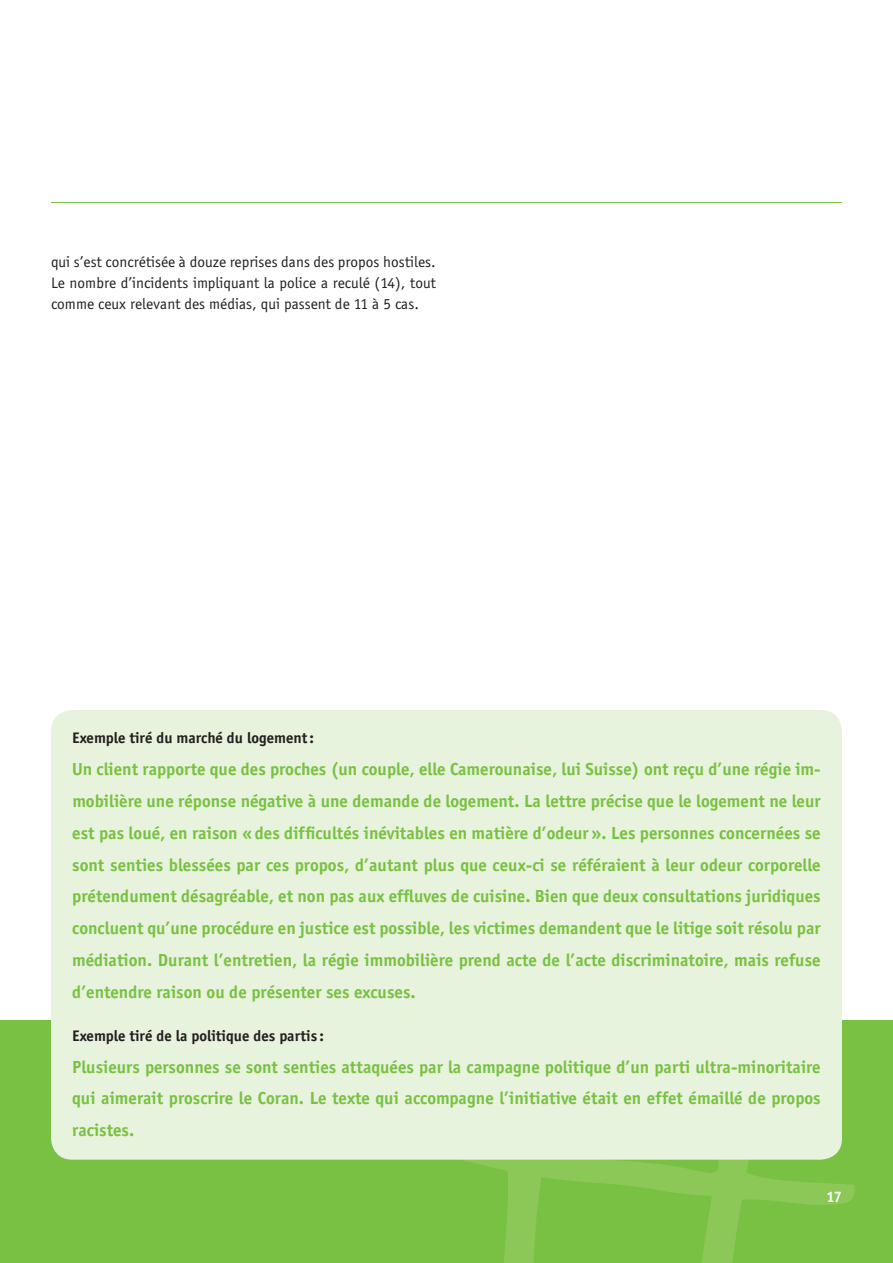
<style>
.page{position:relative;width:893px;height:1263px;background:#fff}
.page>*{position:absolute;margin:0;border:0;box-sizing:border-box;transform-origin:0 0}
.t1{font:700 18px/32px "Officina Sans";color:#79c142;text-align:justify}
.t2{font:15.75px/21.3px "Officina Sans";color:#231f20;text-align:justify}
.t3{font:700 15.75px "Officina Sans";color:#231f20}
.t4{font:700 15.75px "Officina Sans";color:#fff}
</style>
<div class="page">
<div style="left:0;top:1020px;width:892px;height:243px;background:#79c142"></div>
<svg style="left:51px;top:1143px;width:804px;height:120px"></svg>
<hr style="left:51px;top:202px;width:791px;height:1px;background:#79c142">
<div style="left:51px;top:710px;width:791px;height:450px;background:#e8f3de;border-radius:21px"></div>
<p class="t2" style="left:51px;top:251px;width:386px">qui s’est concrétisée à douze reprises dans des propos hostiles.<br>Le nombre d’incidents impliquant la police a reculé (14), tout comme ceux relevant des médias, qui passent de 11 à 5 cas.</p>
<p class="t3" style="left:72px;top:728px;width:243px">Exemple tiré du marché du logement:</p>
<p class="t1" style="left:72px;top:753px;width:750px">Un client rapporte que des proches (un couple, elle Camerounaise, lui Suisse) ont reçu d’une régie im&shy;mobilière une réponse négative à une demande de logement. La lettre précise que le logement ne leur est pas loué, en raison «des difficultés inévitables en matière d’odeur». Les personnes concernées se sont senties blessées par ces propos, d’autant plus que ceux-ci se référaient à leur odeur corporelle prétendument désagréable, et non pas aux effluves de cuisine. Bien que deux consultations juridiques concluent qu’une procédure en justice est possible, les victimes demandent que le litige soit résolu par médiation. Durant l’entretien, la régie immobilière prend acte de l’acte discriminatoire, mais refuse d’entendre raison ou de présenter ses excuses.</p>
<p class="t3" style="left:72px;top:1026px;width:253px">Exemple tiré de la politique des partis :</p>
<p class="t1" style="left:72px;top:1050px;width:750px">Plusieurs personnes se sont senties attaquées par la campagne politique d’un parti ultra-minoritaire qui aimerait proscrire le Coran. Le texte qui accompagne l’initiative était en effet émaillé de propos racistes.</p>
<p class="t4" style="left:826px;top:1187px;width:17px">17</p>
</div>
